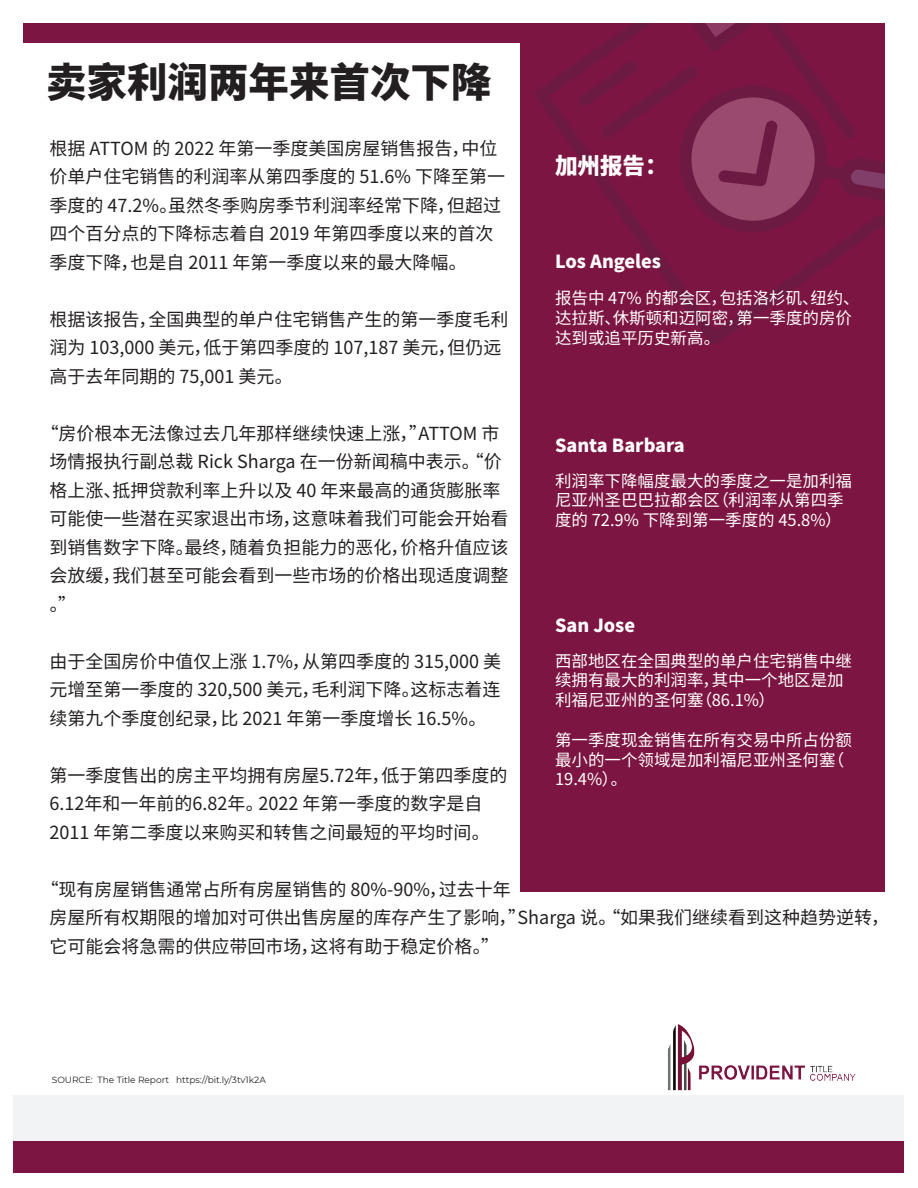
<style>
.page{position:relative;width:918px;height:1188px;background:#fff}
.page>*{position:absolute;margin:0;border:0;box-sizing:border-box;transform-origin:0 0}
.t1{font:900 40.5px "Noto Sans SC";color:#231f20}
.t2{font:900 22.5px "Noto Sans SC";color:#fff}
.t3{font:18px/28.5px "Noto Sans SC";color:#231f20}
.t4{font:900 18px "Noto Sans SC";color:#fff}
.t5{font:16.5px/19.8px "Noto Sans SC";color:#fff}
.t6{font:9px "Montserrat";color:#231f20}
</style>
<div class="page">
<div style="left:13px;top:1096px;width:891px;height:77px;background:#f2f3f4"></div>
<div style="left:13px;top:1141px;width:891px;height:32px;background:#7d1542"></div>
<div style="left:520px;top:24px;width:365px;height:867px;background:#7d1542"></div>
<div style="left:24px;top:24px;width:861px;height:19px;background:#7d1542"></div>
<svg style="left:535px;top:24px;width:335px;height:320px"></svg>
<svg style="left:673px;top:24px;width:96px;height:28px"></svg>
<svg style="left:579px;top:60px;width:306px;height:175px"></svg>
<img style="left:668px;top:1024px;width:188px;height:67px">
<h1 class="t1" style="left:46px;top:59px;width:447px">卖家利润两年来首次下降</h1>
<p class="t3" style="left:50px;top:134px;width:457px">根据 ATTOM 的 2022 年第一季度美国房屋销售报告，中位价单户住宅销售的利润率从第四季度的 51.6% 下降至第一季度的 47.2%。虽然冬季购房季节利润率经常下降，但超过四个百分点的下降标志着自 2019 年第四季度以来的首次季度下降，也是自 2011 年第一季度以来的最大降幅。</p>
<p class="t3" style="left:50px;top:305px;width:460px">根据该报告，全国典型的单户住宅销售产生的第一季度毛利润为 103,000 美元，低于第四季度的 107,187 美元，但仍远高于去年同期的 75,001 美元。</p>
<p class="t3" style="left:50px;top:419px;width:460px;text-indent:-9px">“房价根本无法像过去几年那样继续快速上涨，”ATTOM 市场情报执行副总裁 Rick Sharga 在一份新闻稿中表示。“价格上涨、抵押贷款利率上升以及 40 年来最高的通货膨胀率可能使一些潜在买家退出市场，这意味着我们可能会开始看到销售数字下降。最终，随着负担能力的恶化，价格升值应该会放缓，我们甚至可能会看到一些市场的价格出现适度调整。”</p>
<p class="t3" style="left:50px;top:647px;width:453px;text-align:justify">由于全国房价中值仅上涨 1.7%，从第四季度的 315,000 美元增至第一季度的 320,500 美元，毛利润下降。这标志着连续第九个季度创纪录，比 2021 年第一季度增长 16.5%。</p>
<p class="t3" style="left:50px;top:761px;width:459px">第一季度售出的房主平均拥有房屋5.72年，低于第四季度的<br>6.12年和一年前的6.82年。2022 年第一季度的数字是自<br>2011 年第二季度以来购买和转售之间最短的平均时间。</p>
<p class="t2" style="left:555px;top:153px;width:114px">加州报告：</p>
<p class="t4" style="left:555px;top:252px;width:108px">Los Angeles</p>
<p class="t5" style="left:555px;top:289px;width:306px">报告中 47% 的都会区，包括洛杉矶、纽约、达拉斯、休斯顿和迈阿密，第一季度的房价达到或追平历史新高。</p>
<p class="t4" style="left:555px;top:435px;width:131px">Santa Barbara</p>
<p class="t5" style="left:555px;top:471px;width:299px">利润率下降幅度最大的季度之一是加利福尼亚州圣巴巴拉都会区（利润率从第四季度的 72.9% 下降到第一季度的 45.8%）</p>
<p class="t4" style="left:555px;top:615px;width:82px">San Jose</p>
<p class="t5" style="left:555px;top:651px;width:299px">西部地区在全国典型的单户住宅销售中继续拥有最大的利润率，其中一个地区是加利福尼亚州的圣何塞（86.1%）</p>
<p class="t5" style="left:555px;top:730px;width:299px">第一季度现金销售在所有交易中所占份额最小的一个领域是加利福尼亚州圣何塞（<br>19.4%）。</p>
<p class="t3" style="left:50px;top:875px;width:841px;text-indent:-9px">“现有房屋销售通常占所有房屋销售的 80%-90%，过去十年<br>房屋所有权期限的增加对可供出售房屋的库存产生了影响，”Sharga 说。“如果我们继续看到这种趋势逆转，它可能会将急需的供应带回市场，这将有助于稳定价格。”</p>
<p class="t6" style="left:52px;top:1073px;width:216px">SOURCE: The Title Report https://bit.ly/3tv1k2A</p>
</div>
